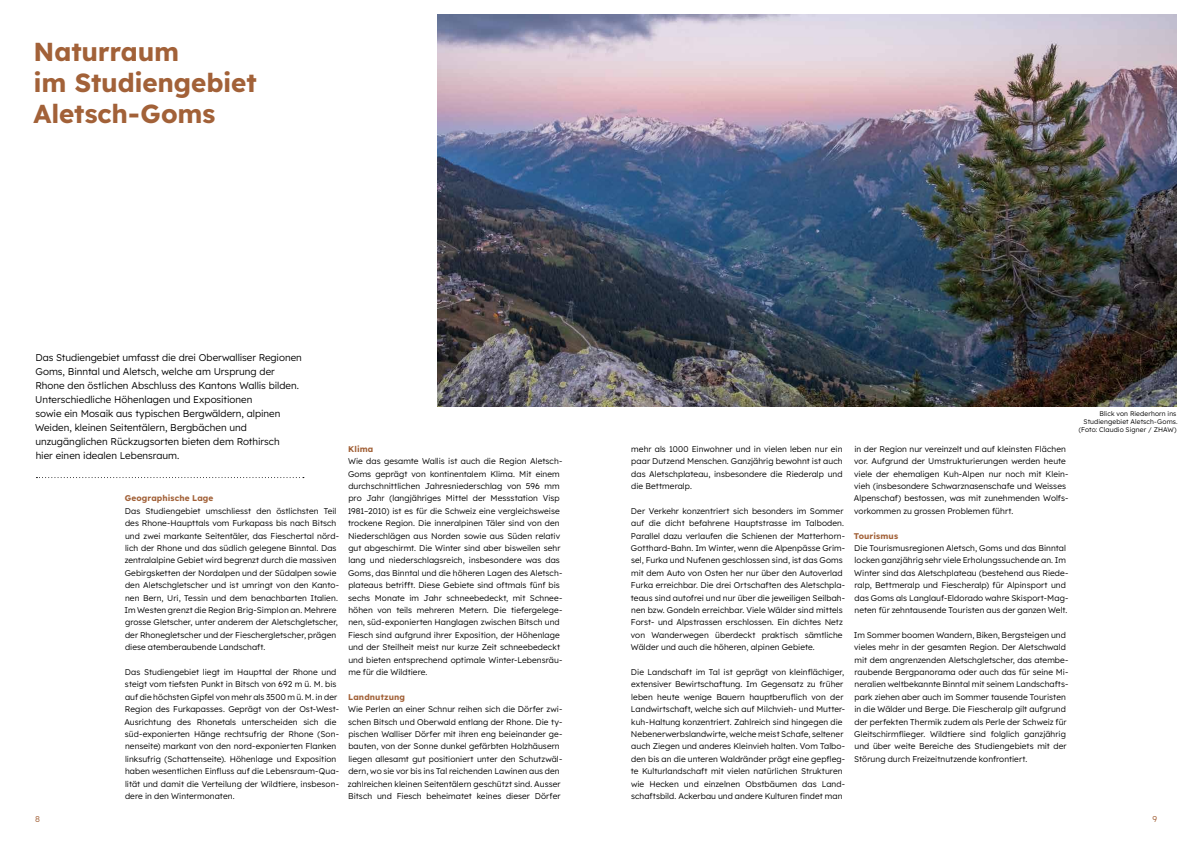
<style>
.page{position:relative;width:1191px;height:842px;background:#fff}
.page>*{position:absolute;margin:0;border:0;box-sizing:border-box;transform-origin:0 0}
.t1{font:700 26px/31.2px "Lexend";letter-spacing:-.005em;color:#a26138}
.t2{font:300 9.8px/14px "Lexend";color:#000}
.t3{font:300 8.5px "Lexend";color:#a26138}
.t4{font:300 8.3px/12.4px "Lexend";letter-spacing:.005em;color:#000}
.t5{font:700 8.3px "Lexend";letter-spacing:.01em;color:#a26138}
.t6{font:300 6.7px/8px "Lexend";letter-spacing:.015em;color:#000;text-align:right}
</style>
<div class="page">
<svg style="left:36px;top:477px;width:268px;height:1px"></svg>
<img style="left:437px;top:15px;width:739px;height:392px">
<h1 class="t1" style="left:33px;top:34px;width:225px">Naturraum<br>im Studiengebiet<br>Aletsch-Goms</h1>
<p class="t2" style="left:35px;top:350px;width:268px">Das Studiengebiet umfasst die drei Oberwalliser Regionen Goms, Binntal und Aletsch, welche am Ursprung der Rhone den östlichen Abschluss des Kantons Wallis bilden.<br>Unterschiedliche Höhenlagen und Expositionen<br>sowie ein Mosaik aus typischen Bergwäldern, alpinen Weiden, kleinen Seitentälern, Bergbächen und unzugänglichen Rückzugsorten bieten dem Rothirsch<br>hier einen idealen Lebensraum.</p>
<p class="t5" style="left:125px;top:492px;width:90px">Geographische Lage</p>
<p class="t4" style="left:124px;top:504px;width:216px">Das Studiengebiet umschliesst den östlichsten Teil des Rhone-Haupttals vom Furkapass bis nach Bitsch und zwei markante Seitentäler, das Fieschertal nörd&shy;lich der Rhone und das südlich gelegene Binntal. Das zentralalpine Gebiet wird begrenzt durch die massiven Gebirgsketten der Nordalpen und der Südalpen sowie den Aletschgletscher und ist umringt von den Kanto&shy;nen Bern, Uri, Tessin und dem benachbarten Italien.<br>Im Westen grenzt die Region Brig-Simplon an. Mehrere grosse Gletscher, unter anderem der Aletschgletscher, der Rhonegletscher und der Fieschergletscher, prägen diese atemberaubende Landschaft.</p>
<p class="t4" style="left:124px;top:665px;width:216px">Das Studiengebiet liegt im Haupttal der Rhone und steigt vom tiefsten Punkt in Bitsch von 692 m ü. M. bis auf die höchsten Gipfel von mehr als 3500 m ü. M. in der Region des Furkapasses. Geprägt von der Ost-West-Ausrichtung des Rhonetals unterscheiden sich die süd-exponierten Hänge rechtsufrig der Rhone (Son&shy;nenseite) markant von den nord-exponierten Flanken linksufrig (Schattenseite). Höhenlage und Exposition haben wesentlichen Einfluss auf die Lebensraum-Qua&shy;lität und damit die Verteilung der Wildtiere, insbeson&shy;dere in den Wintermonaten.</p>
<p class="t5" style="left:348px;top:443px;width:27px">Klima</p>
<p class="t4" style="left:348px;top:454px;width:216px">Wie das gesamte Wallis ist auch die Region Aletsch-Goms geprägt von kontinentalem Klima. Mit einem durchschnittlichen Jahresniederschlag von 596 mm pro Jahr (langjähriges Mittel der Messstation Visp 1981–2010) ist es für die Schweiz eine vergleichsweise trockene Region. Die inneralpinen Täler sind von den Niederschlägen aus Norden sowie aus Süden relativ gut abgeschirmt. Die Winter sind aber bisweilen sehr lang und niederschlagsreich, insbesondere was das Goms, das Binntal und die höheren Lagen des Aletsch&shy;plateaus betrifft. Diese Gebiete sind oftmals fünf bis sechs Monate im Jahr schneebedeckt, mit Schnee&shy;höhen von teils mehreren Metern. Die tiefergelege&shy;nen, süd-exponierten Hanglagen zwischen Bitsch und Fiesch sind aufgrund ihrer Exposition, der Höhenlage und der Steilheit meist nur kurze Zeit schneebedeckt und bieten entsprechend optimale Winter-Lebensräu&shy;me für die Wildtiere.</p>
<p class="t5" style="left:348px;top:691px;width:58px">Landnutzung</p>
<p class="t4" style="left:348px;top:702px;width:216px">Wie Perlen an einer Schnur reihen sich die Dörfer zwi&shy;schen Bitsch und Oberwald entlang der Rhone. Die ty&shy;pischen Walliser Dörfer mit ihren eng beieinander ge&shy;bauten, von der Sonne dunkel gefärbten Holzhäusern liegen allesamt gut positioniert unter den Schutzwäl&shy;dern, wo sie vor bis ins Tal reichenden Lawinen aus den zahlreichen kleinen Seitentälern geschützt sind. Ausser Bitsch und Fiesch beheimatet keines dieser Dörfer</p>
<p class="t4" style="left:631px;top:442px;width:213px;text-align:justify">mehr als 1000 Einwohner und in vielen leben nur ein paar Dutzend Menschen. Ganzjährig bewohnt ist auch das Aletschplateau, insbesondere die Riederalp und die Bettmeralp.</p>
<p class="t4" style="left:631px;top:504px;width:216px">Der Verkehr konzentriert sich besonders im Sommer auf die dicht befahrene Hauptstrasse im Talboden.<br>Parallel dazu verlaufen die Schienen der Matterhorn-Gotthard-Bahn. Im Winter, wenn die Alpenpässe Grim&shy;sel, Furka und Nufenen geschlossen sind, ist das Goms mit dem Auto von Osten her nur über den Autoverlad Furka erreichbar. Die drei Ortschaften des Aletschpla&shy;teaus sind autofrei und nur über die jeweiligen Seilbah&shy;nen bzw. Gondeln erreichbar. Viele Wälder sind mittels Forst- und Alpstrassen erschlossen. Ein dichtes Netz von Wanderwegen überdeckt praktisch sämtliche Wälder und auch die höheren, alpinen Gebiete.</p>
<p class="t4" style="left:631px;top:665px;width:216px">Die Landschaft im Tal ist geprägt von kleinflächiger, extensiver Bewirtschaftung. Im Gegensatz zu früher leben heute wenige Bauern hauptberuflich von der Landwirtschaft, welche sich auf Milchvieh- und Mutter&shy;kuh-Haltung konzentriert. Zahlreich sind hingegen die Nebenerwerbslandwirte, welche meist Schafe, seltener auch Ziegen und anderes Kleinvieh halten. Vom Talbo&shy;den bis an die unteren Waldränder prägt eine gepfleg&shy;te Kulturlandschaft mit vielen natürlichen Strukturen wie Hecken und einzelnen Obstbäumen das Land&shy;schaftsbild. Ackerbau und andere Kulturen findet man</p>
<p class="t4" style="left:854px;top:442px;width:216px">in der Region nur vereinzelt und auf kleinsten Flächen vor. Aufgrund der Umstrukturierungen werden heute viele der ehemaligen Kuh-Alpen nur noch mit Klein&shy;vieh (insbesondere Schwarznasenschafe und Weisses Alpenschaf) bestossen, was mit zunehmenden Wolfs&shy;vorkommen zu grossen Problemen führt.</p>
<p class="t5" style="left:854px;top:530px;width:46px">Tourismus</p>
<p class="t4" style="left:854px;top:541px;width:216px">Die Tourismusregionen Aletsch, Goms und das Binntal locken ganzjährig sehr viele Erholungssuchende an. Im Winter sind das Aletschplateau (bestehend aus Riede&shy;ralp, Bettmeralp und Fiescheralp) für Alpinsport und das Goms als Langlauf-Eldorado wahre Skisport-Mag&shy;neten für zehntausende Touristen aus der ganzen Welt.</p>
<p class="t4" style="left:854px;top:628px;width:216px">Im Sommer boomen Wandern, Biken, Bergsteigen und vieles mehr in der gesamten Region. Der Aletschwald mit dem angrenzenden Aletschgletscher, das atembe&shy;raubende Bergpanorama oder auch das für seine Mi&shy;neralien weltbekannte Binntal mit seinem Landschafts&shy;park ziehen aber auch im Sommer tausende Touristen in die Wälder und Berge. Die Fiescheralp gilt aufgrund der perfekten Thermik zudem als Perle der Schweiz für Gleitschirmflieger. Wildtiere sind folglich ganzjährig und über weite Bereiche des Studiengebiets mit der Störung durch Freizeitnutzende konfrontiert.</p>
<p class="t6" style="left:1078px;top:410px;width:101px">Blick von Riederhorn ins<br>Studiengebiet Aletsch-Goms. (Foto: Claudio Signer / ZHAW)</p>
<p class="t3" style="left:35px;top:813px;width:6px">8</p>
<p class="t3" style="left:1152px;top:813px;width:6px">9</p>
</div>
